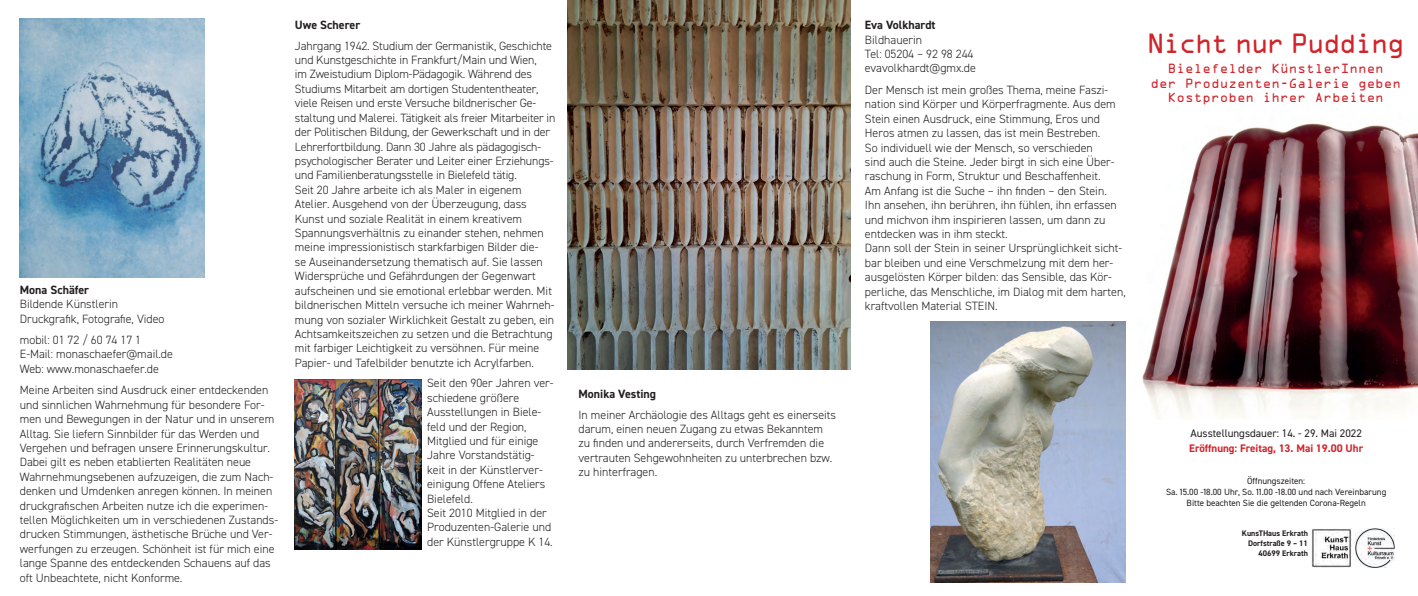
<style>
.page{position:relative;width:1418px;height:596px;background:#fff}
.page>*{position:absolute;margin:0;border:0;box-sizing:border-box;transform-origin:0 0}
.t1{font:25px "OCRA Std";letter-spacing:-.08em;color:#d1232a}
.t2{font:300 12px/14.4px "DIN2014";color:#231f20}
.t3{font:12px "OCRA Std";color:#d1232a}
.t4{font:700 12px "DIN2014";color:#231f20}
.t5{font:11px "DIN2014";color:#231f20}
.t6{font:700 11px "DIN2014";color:#d1232a}
.t7{font:9px "DIN2014";color:#231f20}
.t8{font:700 8.1px "DIN2014";color:#231f20}
</style>
<div class="page">
<img style="left:1142px;top:123px;width:275px;height:296px">
<img style="left:1355px;top:528px;width:39px;height:39px">
<img style="left:1311px;top:529px;width:39px;height:38px">
<img style="left:295px;top:379px;width:126px;height:170px">
<img style="left:567px;top:0;width:283px;height:369px">
<img style="left:20px;top:19px;width:184px;height:258px">
<img style="left:930px;top:321px;width:195px;height:261px">
<p class="t4" style="left:20px;top:281px;width:71px">Mona Schäfer</p>
<p class="t2" style="left:20px;top:296px;width:100px">Bildende Künstlerin</p>
<p class="t2" style="left:20px;top:311px;width:146px">Druckgrafik, Fotografie, Video</p>
<p class="t2" style="left:20px;top:332px;width:123px">mobil: 01 72 / 60 74 17 1</p>
<p class="t2" style="left:20px;top:347px;width:155px">E-Mail: monaschaefer@mail.de</p>
<p class="t2" style="left:20px;top:361px;width:140px">Web: www.monaschaefer.de</p>
<p class="t2" style="left:20px;top:382px;width:260px">Meine Arbeiten sind Ausdruck einer entdeckenden und sinnlichen Wahrnehmung für besondere For&shy;men und Bewegungen in der Natur und in unserem Alltag. Sie liefern Sinnbilder für das Werden und Vergehen und befragen unsere Erinnerungskultur.<br>Dabei gilt es neben etablierten Realitäten neue Wahrnehmungsebenen aufzuzeigen, die zum Nach&shy;denken und Umdenken anregen können. In meinen druckgrafischen Arbeiten nutze ich die experimen&shy;tellen Möglichkeiten um in verschiedenen Zustands&shy;drucken Stimmungen, ästhetische Brüche und Ver&shy;werfungen zu erzeugen. Schönheit ist für mich eine lange Spanne des entdeckenden Schauens auf das oft Unbeachtete, nicht Konforme.</p>
<p class="t4" style="left:295px;top:17px;width:67px">Uwe Scherer</p>
<p class="t2" style="left:295px;top:38px;width:262px">Jahrgang 1942. Studium der Germanistik, Geschichte und Kunstgeschichte in Frankfurt/Main und Wien,<br>im Zweistudium Diplom-Pädagogik. Während des Studiums Mitarbeit am dortigen Studententheater, viele Reisen und erste Versuche bildnerischer Ge&shy;staltung und Malerei. Tätigkeit als freier Mitarbeiter in der Politischen Bildung, der Gewerkschaft und in der Lehrerfortbildung. Dann 30 Jahre als pädagogisch&shy;psychologischer Berater und Leiter einer Erziehungs&shy;und Familienberatungsstelle in Bielefeld tätig.</p>
<p class="t2" style="left:295px;top:182px;width:261px">Seit 20 Jahre arbeite ich als Maler in eigenem Atelier. Ausgehend von der Überzeugung, dass Kunst und soziale Realität in einem kreativem Spannungsverhältnis zu einander stehen, nehmen meine impressionistisch starkfarbigen Bilder die-<br>se Auseinandersetzung thematisch auf. Sie lassen Widersprüche und Gefährdungen der Gegenwart aufscheinen und sie emotional erlebbar werden. Mit bildnerischen Mitteln versuche ich meiner Wahrneh&shy;mung von sozialer Wirklichkeit Gestalt zu geben, ein Achtsamkeitszeichen zu setzen und die Betrachtung mit farbiger Leichtigkeit zu versöhnen. Für meine Papier- und Tafelbilder benutzte ich Acrylfarben.</p>
<p class="t2" style="left:427px;top:375px;width:128px">Seit den 90er Jahren ver&shy;schiedene größere</p>
<p class="t2" style="left:427px;top:404px;width:116px">Ausstellungen in Biele&shy;feld und der Region,</p>
<p class="t2" style="left:427px;top:433px;width:120px">Mitglied und für einige<br>Jahre Vorstandstätig&shy;keit in der Künstlerver&shy;einigung Offene Ateliers<br>Bielefeld.</p>
<p class="t2" style="left:427px;top:505px;width:127px">Seit 2010 Mitglied in der<br>Produzenten-Galerie und der Künstlergruppe K 14.</p>
<p class="t4" style="left:578px;top:386px;width:79px">Monika Vesting</p>
<p class="t2" style="left:578px;top:407px;width:259px">In meiner Archäologie des Alltags geht es einerseits darum, einen neuen Zugang zu etwas Bekanntem zu finden und andererseits, durch Verfremden die vertrauten Sehgewohnheiten zu unterbrechen bzw. zu hinterfragen.</p>
<p class="t4" style="left:865px;top:17px;width:72px">Eva Volkhardt</p>
<p class="t2" style="left:865px;top:32px;width:59px">Bildhauerin</p>
<p class="t2" style="left:865px;top:47px;width:110px">Tel: 05204 – 92 98 244</p>
<p class="t2" style="left:865px;top:61px;width:112px">evavolkhardt@gmx.de</p>
<p class="t2" style="left:865px;top:82px;width:252px">Der Mensch ist mein großes Thema, meine Faszi&shy;nation sind Körper und Körperfragmente. Aus dem Stein einen Ausdruck, eine Stimmung, Eros und Heros atmen zu lassen, das ist mein Bestreben.</p>
<p class="t2" style="left:865px;top:140px;width:250px">So individuell wie der Mensch, so verschieden sind auch die Steine. Jeder birgt in sich eine Über&shy;raschung in Form, Struktur und Beschaffenheit.</p>
<p class="t2" style="left:865px;top:183px;width:243px">Am Anfang ist die Suche – ihn finden – den Stein.</p>
<p class="t2" style="left:865px;top:198px;width:253px">Ihn ansehen, ihn berühren, ihn fühlen, ihn erfassen und michvon ihm inspirieren lassen, um dann zu entdecken was in ihm steckt.</p>
<p class="t2" style="left:865px;top:241px;width:262px">Dann soll der Stein in seiner Ursprünglichkeit sicht&shy;bar bleiben und eine Verschmelzung mit dem her&shy;ausgelösten Körper bilden: das Sensible, das Kör&shy;perliche, das Menschliche, im Dialog mit dem harten, kraftvollen Material STEIN.</p>
<p class="t1" style="left:1146px;top:32px;width:260px">Nicht nur Pudding</p>
<p class="t3" style="left:1167px;top:63px;width:218px">Bielefelder KünstlerInnen</p>
<p class="t3" style="left:1150px;top:78px;width:252px">der Produzenten-Galerie geben</p>
<p class="t3" style="left:1167px;top:92px;width:217px">Kostproben ihrer Arbeiten</p>
<p class="t5" style="left:1190px;top:425px;width:173px">Ausstellungsdauer: 14. - 29. Mai 2022</p>
<p class="t6" style="left:1189px;top:440px;width:175px">Eröffnung: Freitag, 13. Mai 19.00 Uhr</p>
<p class="t7" style="left:1247px;top:475px;width:60px">Öffnungszeiten:</p>
<p class="t7" style="left:1165px;top:485px;width:222px">Sa. 15.00 -18.00 Uhr, So. 11.00 -18.00 und nach Vereinbarung</p>
<p class="t7" style="left:1186px;top:496px;width:181px">Bitte beachten Sie die geltenden Corona-Regeln</p>
<p class="t8" style="left:1241px;top:527px;width:67px">KunsTHaus Erkrath</p>
<p class="t8" style="left:1248px;top:537px;width:61px">Dorfstraße 9 – 11</p>
<p class="t8" style="left:1258px;top:547px;width:51px">40699 Erkrath</p>
</div>
